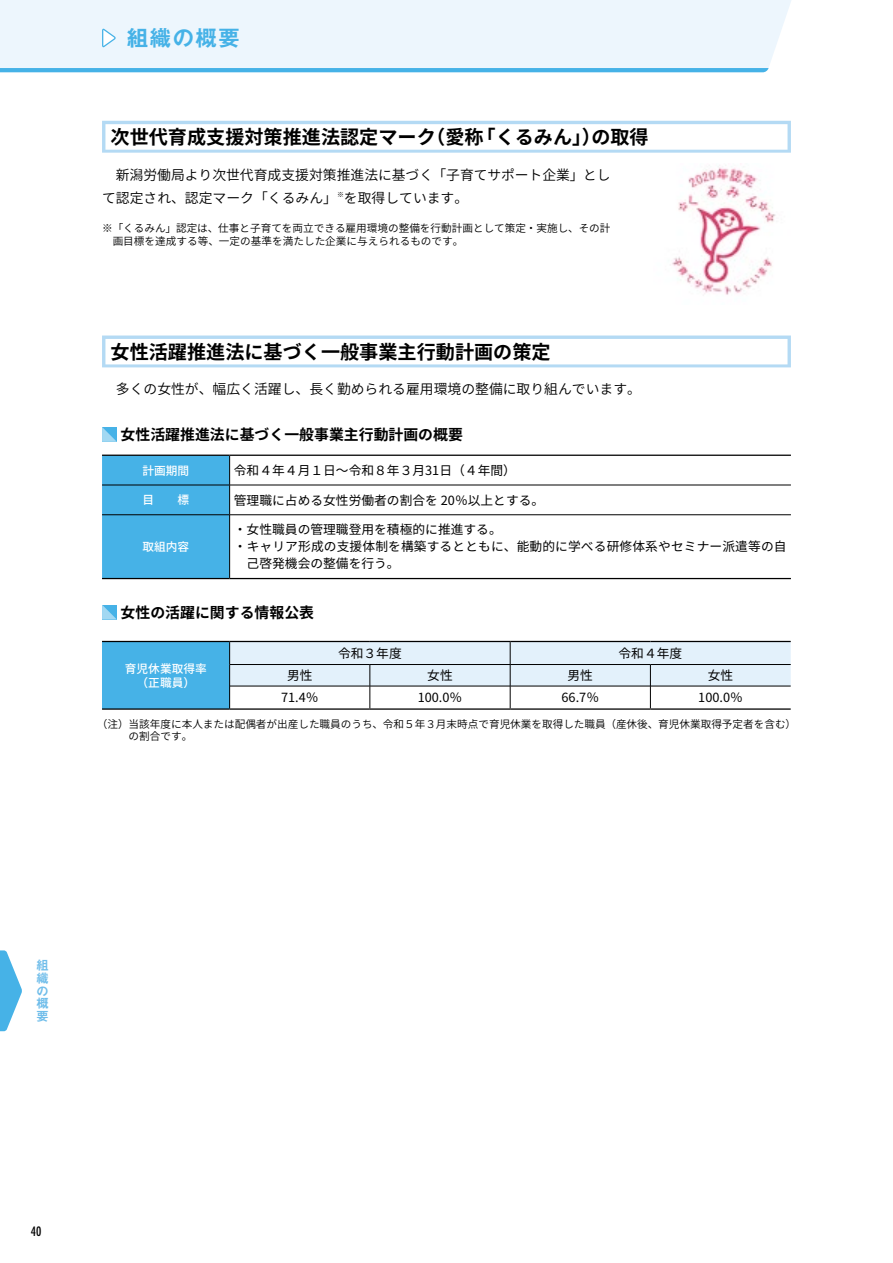
<style>
.page{position:relative;width:893px;height:1263px;background:#fff}
.page>*{position:absolute;margin:0;border:0;box-sizing:border-box;transform-origin:0 0}
.t1{font:700 21.3px "P Gothic MB101 Pr 6 N De";letter-spacing:.075em;color:#46b2e7}
.t2{font:700 19.2px "Noto Sans CJ Kjp";color:#000}
.t3{font:700 14.85px "Noto Sans CJ Kjp";color:#000}
.t4{font:600 13.8px/23.4px "Noto Sans CJ Kjp";color:#000}
.t5{font:12.75px/12.8px "Midashi Go Pr 6 N MB31";color:#6fbdea;text-align:justify}
.t6{font:12.6px "Noto Sans CJ Kjp";color:#000}
.t7{font:500 condensed 12.6px "Futura";color:#000}
.t8{font:500 11.7px/13.8px "Noto Sans CJ Kjp";color:#fff;text-align:center}
.t9{font:600 10.65px/12.8px "Noto Sans CJ Kjp";color:#000}
</style>
<div class="page">
<svg style="left:0;top:950px;width:22px;height:81px"></svg>
<div style="left:0;top:0;width:791px;height:69px;background:#edf6fd"></div>
<hr style="left:0;top:68px;width:768px;height:4px;background:#46b2e7">
<svg style="left:101px;top:28px;width:16px;height:20px"></svg>
<div style="left:102px;top:121px;width:689px;height:32px;background:#b4daf4"></div>
<div style="left:105px;top:124px;width:682px;height:26px;background:#fff"></div>
<div style="left:102px;top:335px;width:689px;height:32px;background:linear-gradient(to right,#b4daf4,#b4daf4)"></div>
<div style="left:105px;top:339px;width:682px;height:25px;background:#fff"></div>
<svg style="left:102px;top:427px;width:15px;height:15px"></svg>
<div style="left:102px;top:456px;width:128px;height:122px;background:#46b2e7"></div>
<hr style="left:230px;top:485px;width:561px;height:1px;background:#000">
<hr style="left:102px;top:514px;width:128px;height:1px;background:#000">
<hr style="left:229px;top:515px;width:1px;height:63px;background:#000">
<hr style="left:230px;top:514px;width:561px;height:1px;background:#000">
<hr style="left:102px;top:455px;width:128px;height:1px;background:#000">
<hr style="left:230px;top:455px;width:561px;height:1px;background:#000">
<hr style="left:102px;top:578px;width:128px;height:1px;background:#000">
<hr style="left:230px;top:578px;width:561px;height:1px;background:#000">
<svg style="left:102px;top:605px;width:15px;height:15px"></svg>
<div style="left:102px;top:641px;width:128px;height:68px;background:#46b2e7"></div>
<hr style="left:102px;top:641px;width:128px;height:1px;background:#000">
<hr style="left:102px;top:708px;width:128px;height:2px;background:#000">
<hr style="left:230px;top:708px;width:140px;height:2px;background:#000">
<hr style="left:370px;top:708px;width:140px;height:2px;background:#000">
<hr style="left:510px;top:708px;width:140px;height:2px;background:#000">
<hr style="left:650px;top:708px;width:141px;height:2px;background:#000">
<svg style="left:229px;top:641px;width:562px;height:67px"></svg>
<hr style="left:230px;top:664px;width:140px;height:1px;background:#000">
<hr style="left:370px;top:664px;width:140px;height:1px;background:#000">
<hr style="left:510px;top:664px;width:140px;height:1px;background:#000">
<hr style="left:650px;top:664px;width:141px;height:1px;background:#000">
<img style="left:672px;top:167px;width:104px;height:128px">
<h1 class="t1" style="left:127px;top:27px;width:114px">組織の概要</h1>
<h2 class="t2" style="left:111px;top:126px;width:540px">次世代育成支援対策推進法認定マーク（愛称「くるみん」）の取得</h2>
<p class="t4" style="left:102px;top:163px;width:510px">　新潟労働局より次世代育成支援対策推進法に基づく「子育てサポート企業」として認定され、認定マーク「くるみん」<sup>※</sup>を取得しています。</p>
<p class="t9" style="left:113px;top:222px;width:499px;text-indent:-11px">※「くるみん」認定は、仕事と子育てを両立できる雇用環境の整備を行動計画として策定・実施し、その計画目標を達成する等、一定の基準を満たした企業に与えられるものです。</p>
<h2 class="t2" style="left:111px;top:341px;width:442px">女性活躍推進法に基づく一般事業主行動計画の策定</h2>
<p class="t4" style="left:102px;top:378px;width:540px">　多くの女性が、幅広く活躍し、長く勤められる雇用環境の整備に取り組んでいます。</p>
<p class="t3" style="left:121px;top:426px;width:344px">女性活躍推進法に基づく一般事業主行動計画の概要</p>
<p class="t8" style="left:142px;top:464px;width:48px">計画期間</p>
<p class="t6" style="left:234px;top:463px;width:284px">令和４年４月１日～令和８年３月31日（４年間）</p>
<p class="t8" style="left:142px;top:493px;width:48px">目　　標</p>
<p class="t6" style="left:234px;top:493px;width:312px">管理職に占める女性労働者の割合を 20％以上とする。</p>
<p class="t8" style="left:142px;top:540px;width:48px">取組内容</p>
<p class="t6" style="left:234px;top:523px;width:269px">・女性職員の管理職登用を積極的に推進する。</p>
<p class="t6" style="left:234px;top:540px;width:554px">・キャリア形成の支援体制を構築するとともに、能動的に学べる研修体系やセミナー派遣等の自</p>
<p class="t6" style="left:247px;top:557px;width:155px">己啓発機会の整備を行う。</p>
<p class="t3" style="left:121px;top:604px;width:195px">女性の活躍に関する情報公表</p>
<p class="t6" style="left:338px;top:646px;width:65px">令和３年度</p>
<p class="t6" style="left:619px;top:646px;width:65px">令和４年度</p>
<p class="t8" style="left:125px;top:662px;width:83px">育児休業取得率（正職員）</p>
<p class="t6" style="left:287px;top:668px;width:27px">男性</p>
<p class="t6" style="left:427px;top:668px;width:27px">女性</p>
<p class="t6" style="left:568px;top:668px;width:27px">男性</p>
<p class="t6" style="left:708px;top:668px;width:27px">女性</p>
<p class="t6" style="left:281px;top:691px;width:39px">71.4％</p>
<p class="t6" style="left:418px;top:691px;width:46px">100.0％</p>
<p class="t6" style="left:561px;top:691px;width:39px">66.7％</p>
<p class="t6" style="left:698px;top:691px;width:46px">100.0％</p>
<p class="t9" style="left:129px;top:717px;width:669px;text-indent:-32px">（注）当該年度に本人または配偶者が出産した職員のうち、令和５年３月末時点で育児休業を取得した職員（産休後、育児休業取得予定者を含む）の割合です。</p>
<p class="t5" style="left:36px;top:958px;width:14px">組織の概要</p>
<p class="t7" style="left:31px;top:1223px;width:12px">40</p>
</div>
